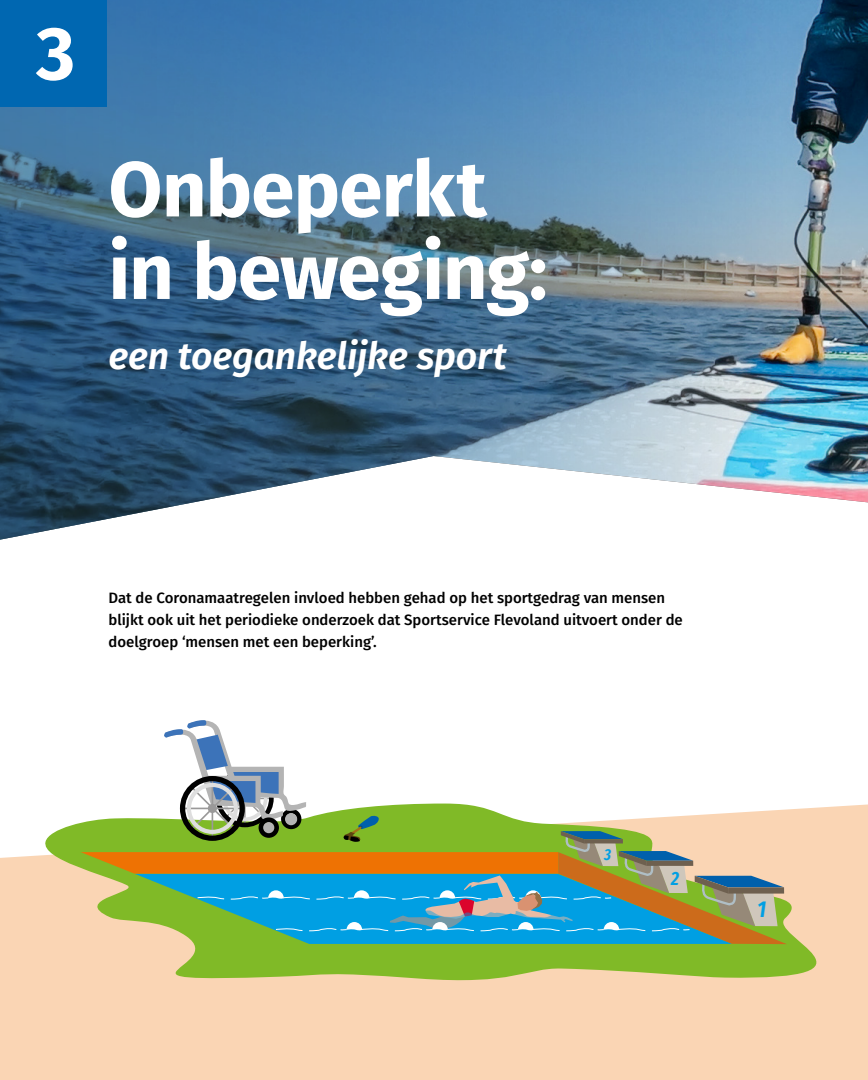
<style>
.page{position:relative;width:868px;height:1080px;background:#fff}
.page>*{position:absolute;margin:0;border:0;box-sizing:border-box;transform-origin:0 0}
.Titel_hoofdstuk_Wit{font:700 78px/82.5px "Fira Sans";letter-spacing:-.01em;color:#fff}
.Hoofdstuk_Intro_Groo{font:italic 600 37.5px "Fira Sans";letter-spacing:-.005em;color:#fff}
.t1{font:italic 600 22.95px "Fira Sans Compressed";color:#009fe3}
.t2{font:italic 600 19.2px "Fira Sans Compressed";color:#009fe3}
.t3{font:italic 600 15.9px "Fira Sans Compressed";color:#009fe3}
.Intro__P{font:15px/22.4px "Fira Sans Medium 2";color:#000}
</style>
<div class="page">
<div style="left:0;top:804px;width:867px;height:276px;background:#fad5b4"></div>
<img style="left:0;top:0;width:867px;height:540px">
<div style="left:0;top:0;width:106px;height:106px;background:#0067b1"></div>
<svg style="left:36px;top:28px;width:37px;height:53px"></svg>
<svg style="left:41px;top:804px;width:789px;height:182px;background:#ead5a8"></svg>
<svg style="left:81px;top:720px;width:705px;height:283px"></svg>
<div style="left:285px;top:813px;width:12px;height:12px;background:#b4b4b4;border-radius:50%"></div>
<h1 class="Titel_hoofdstuk_Wit" style="left:108px;top:143px;width:440px">Onbeperkt in beweging:</h1>
<p class="Hoofdstuk_Intro_Groo" style="left:108px;top:326px;width:399px">een toegankelijke sport</p>
<p class="Intro__P" style="left:108px;top:586px;width:575px">Dat de Coronamaatregelen invloed hebben gehad op het sportgedrag van mensen blijkt ook uit het periodieke onderzoek dat Sportservice Flevoland uitvoert onder de doelgroep ‘mensen met een beperking’.</p>
<p class="t3" style="left:604px;top:841px;width:8px">3</p>
<p class="t2" style="left:671px;top:863px;width:10px">2</p>
<h3 class="t1" style="left:757px;top:890px;width:10px">1</h3>
</div>
